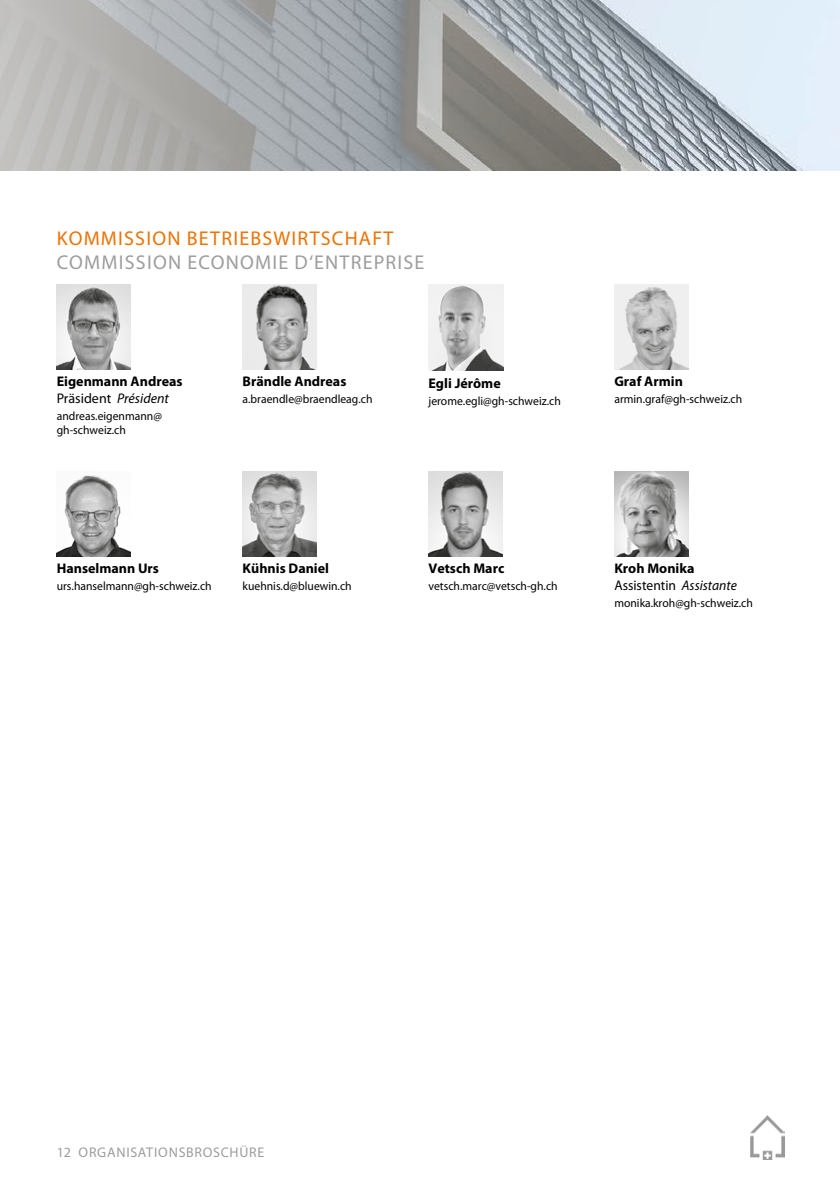
<style>
.page{position:relative;width:840px;height:1191px;background:#fff}
.page>*{position:absolute;margin:0;border:0;box-sizing:border-box;transform-origin:0 0}
.t1{font:20px "Myriad Pro";letter-spacing:.06em;color:#9d9d9c}
.t2{font:20px "Myriad Pro";letter-spacing:.06em;color:#ee7203}
.t3{font:700 14px/17px "Myriad Pro";color:#000}
.t4{font:14px/17px "Myriad Pro";color:#000}
.t5{font:14px "Myriad Pro";letter-spacing:.055em;color:#9d9d9c}
.t6{font:12px/14px "Myriad Pro";color:#000}
.s1{font-weight:400}
.s2{font-weight:400;font-style:italic}
.s3{font-weight:700}
.s4{font-style:italic}
</style>
<div class="page">
<svg style="left:0;top:0;width:839px;height:170px;background:#adb2b5"></svg>
<img style="left:750px;top:1115px;width:34px;height:44px">
<img style="left:57px;top:284px;width:73px;height:85px">
<img style="left:242px;top:284px;width:74px;height:85px">
<img style="left:428px;top:284px;width:75px;height:87px">
<img style="left:614px;top:284px;width:73px;height:85px">
<img style="left:57px;top:475px;width:73px;height:81px">
<img style="left:242px;top:471px;width:74px;height:85px">
<img style="left:428px;top:471px;width:74px;height:85px">
<img style="left:614px;top:471px;width:73px;height:85px">
<h1 class="t2" style="left:57px;top:226px;width:337px">KOMMISSION BETRIEBSWIRTSCHAFT</h1>
<h1 class="t1" style="left:57px;top:250px;width:369px">COMMISSION ECONOMIE D‘ENTREPRISE</h1>
<p class="t3" style="left:57px;top:372px;width:127px">Eigenmann Andreas<br><span class="s1">Präsident</span> <span class="s2">Président</span></p>
<p class="t6" style="left:57px;top:409px;width:107px">andreas.eigenmann@ gh-schweiz.ch</p>
<p class="t3" style="left:242px;top:372px;width:105px">Brändle Andreas</p>
<p class="t6" style="left:242px;top:392px;width:131px">a.braendle@braendleag.ch</p>
<p class="t3" style="left:428px;top:374px;width:74px">Egli Jérôme</p>
<p class="t6" style="left:428px;top:394px;width:134px">jerome.egli@gh-schweiz.ch</p>
<p class="t3" style="left:614px;top:372px;width:70px">Graf Armin</p>
<p class="t6" style="left:614px;top:392px;width:129px">armin.graf@gh-schweiz.ch</p>
<p class="t3" style="left:57px;top:559px;width:104px">Hanselmann Urs</p>
<p class="t6" style="left:57px;top:579px;width:156px">urs.hanselmann@gh-schweiz.ch</p>
<p class="t3" style="left:242px;top:559px;width:88px">Kühnis Daniel</p>
<p class="t6" style="left:242px;top:579px;width:110px">kuehnis.d@bluewin.ch</p>
<p class="t3" style="left:428px;top:559px;width:77px">Vetsch Marc</p>
<p class="t6" style="left:428px;top:579px;width:131px">vetsch.marc@vetsch-gh.ch</p>
<p class="t4" style="left:614px;top:560px;width:124px"><span class="s3">Kroh Monika<br></span>Assistentin <span class="s4">Assistante</span></p>
<p class="t6" style="left:614px;top:596px;width:140px">monika.kroh@gh-schweiz.ch</p>
<p class="t5" style="left:57px;top:1143px;width:209px">12 ORGANISATIONSBROSCHÜRE</p>
</div>
